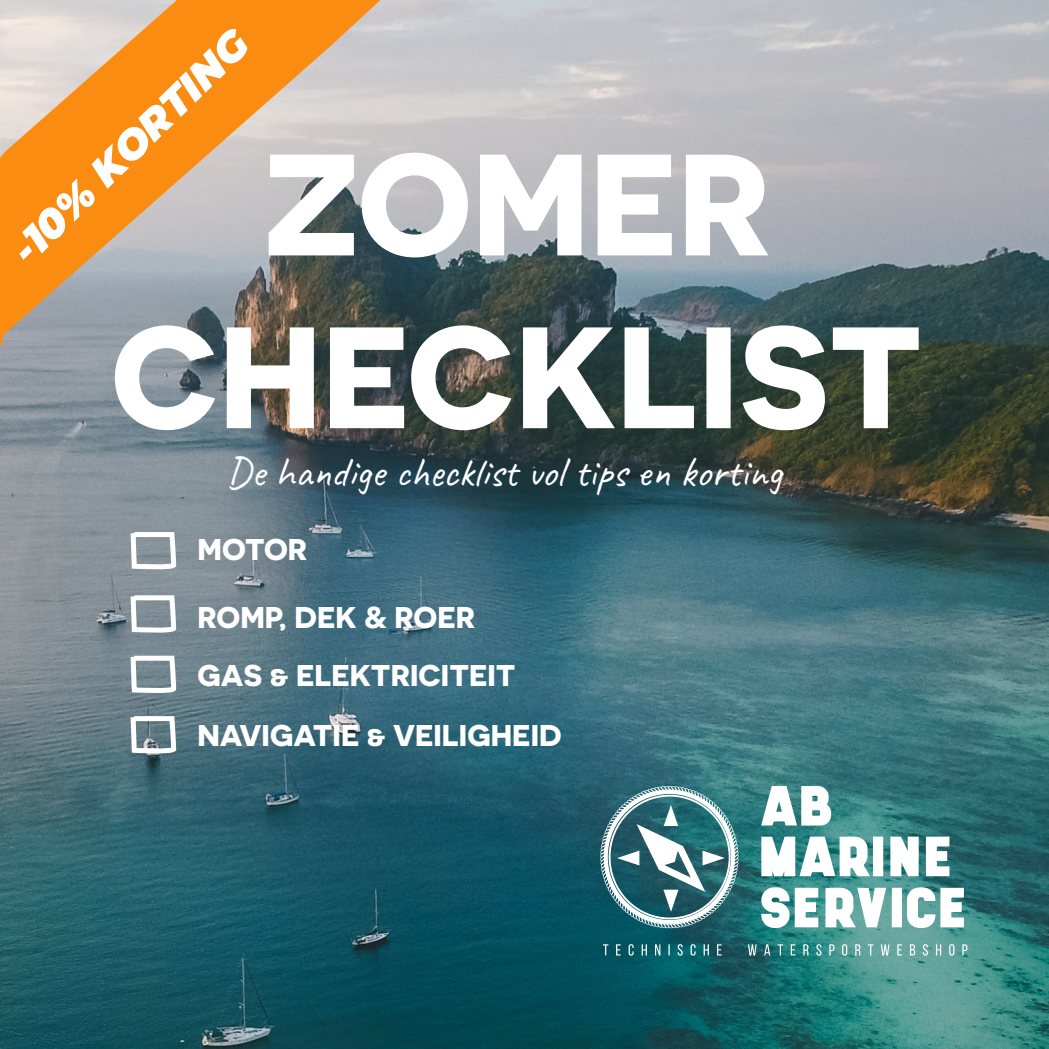
<style>
.page{position:relative;width:1049px;height:1049px;background:#fff}
.page>*{position:absolute;margin:0;border:0;box-sizing:border-box;transform-origin:0 0}
.t1{font:42.5px "Caveat";color:#fff}
.t2{font:italic 900 41.25px "Montserrat";color:#fff}
.t3{font:700 30px "Novecentosanswide";color:#fff}
.s1{font-family:"Avenir";font-weight:900}
</style>
<div class="page">
<img style="left:0;top:0;width:1049px;height:1049px">
<svg style="left:115px;top:325px;width:804px;height:105px"></svg>
<svg style="left:409px;top:153px;width:359px;height:104px"></svg>
<svg style="left:128px;top:528px;width:51px;height:504px;background:#597e87"></svg>
<svg style="left:759px;top:784px;width:74px;height:43px"></svg>
<svg style="left:760px;top:835px;width:111px;height:43px"></svg>
<div style="left:873px;top:836px;width:10px;height:40px;background:#fff"></div>
<svg style="left:889px;top:826px;width:62px;height:51px"></svg>
<svg style="left:759px;top:885px;width:129px;height:45px"></svg>
<div style="left:892px;top:888px;width:10px;height:39px;background:#fff"></div>
<svg style="left:905px;top:886px;width:60px;height:44px"></svg>
<svg style="left:603px;top:944px;width:364px;height:11px;background:#529292"></svg>
<svg style="left:600px;top:786px;width:139px;height:142px"></svg>
<svg style="left:0;top:0;width:409px;height:344px;background:#cea77b"></svg>
<h2 class="t2" style="left:-4px;top:233px;width:315px;rotate:-44deg">-10% KORTING</h2>
<p class="t1" style="left:226px;top:445px;width:558px">De handige checklist vol tips en korting</p>
<p class="t3" style="left:197px;top:530px;width:111px">MOTOR</p>
<p class="t3" style="left:197px;top:599px;width:279px">ROMP, DEK <span class="s1">&amp;</span> ROER</p>
<p class="t3" style="left:197px;top:656px;width:320px">GAS &amp; ELEKTRICITEIT</p>
<p class="t3" style="left:197px;top:717px;width:366px">NAVIGATIE &amp; VEILIGHEID</p>
</div>
